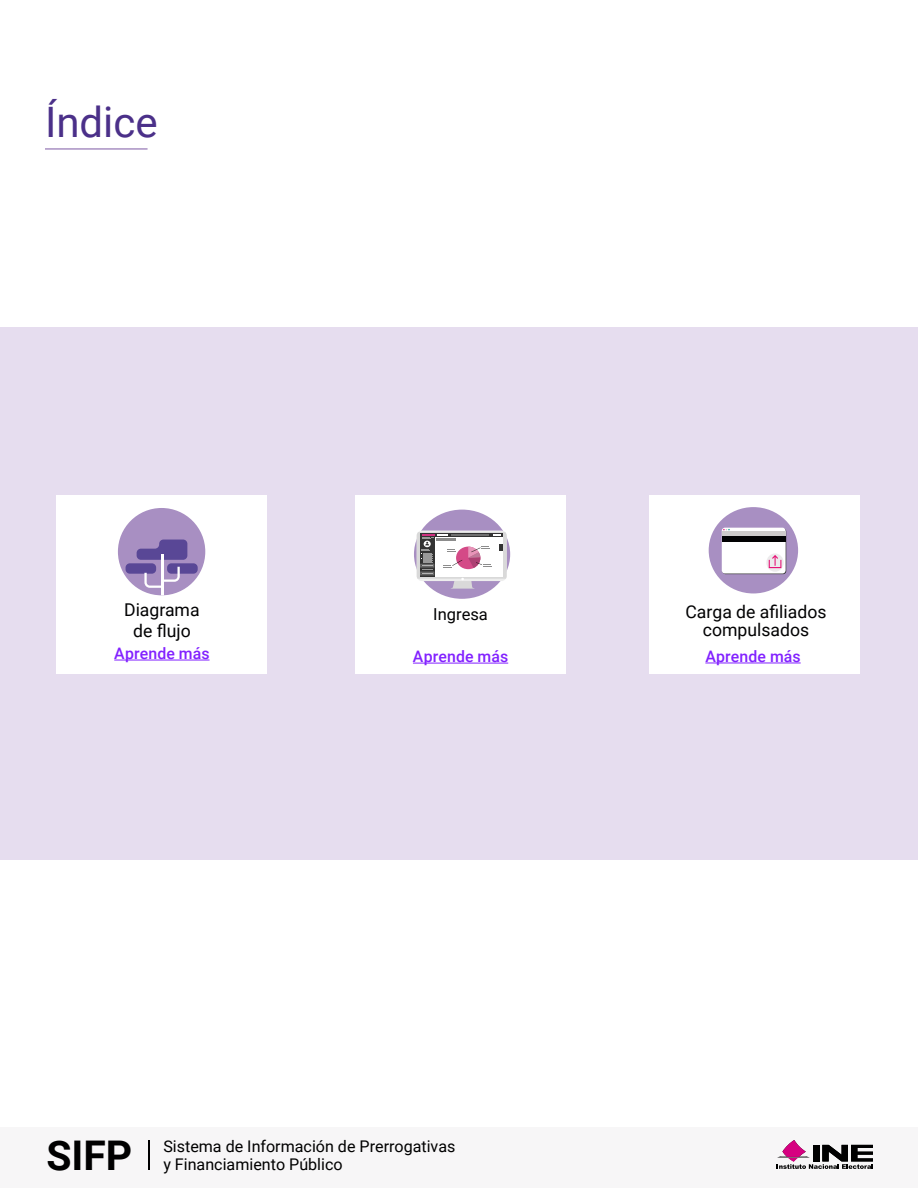
<style>
.page{position:relative;width:918px;height:1188px;background:#fff}
.page>*{position:absolute;margin:0;border:0;box-sizing:border-box;transform-origin:0 0}
.t1{font:42px "Roboto";color:#4b3089}
.t2{font:700 40.95px "Roboto";color:#000}
.t3{font:17.55px/21.1px "Roboto";color:#020203;text-align:center}
.t4{font:16.5px "Roboto";color:#020203}
.t5{font:16.05px/17.7px "Roboto";color:#000}
.t6{font:500 15.9px "Roboto";letter-spacing:.005em;color:#8221ff}
</style>
<div class="page">
<div style="left:0;top:328px;width:918px;height:532px;background:#e6ddef"></div>
<hr style="left:45px;top:148px;width:103px;height:2px;background:#a990c3">
<div style="left:649px;top:495px;width:210px;height:178px;background:#fff"></div>
<div style="left:355px;top:495px;width:211px;height:178px;background:#fff"></div>
<div style="left:57px;top:495px;width:210px;height:178px;background:#fff"></div>
<div style="left:118px;top:508px;width:87px;height:87px;background:#a88fc2;border-radius:50%"></div>
<div style="left:126px;top:563px;width:30px;height:11px;background:#594796;border-radius:4px"></div>
<div style="left:167px;top:563px;width:31px;height:11px;background:#594796;border-radius:4px"></div>
<svg style="left:137px;top:540px;width:50px;height:20px"></svg>
<hr style="left:161px;top:554px;width:2px;height:41px;background:#fff">
<svg style="left:144px;top:567px;width:36px;height:21px"></svg>
<hr style="left:114px;top:660px;width:96px;height:1px;background:#8221ff">
<hr style="left:705px;top:663px;width:96px;height:1px;background:#8221ff">
<hr style="left:413px;top:663px;width:95px;height:1px;background:#8221ff">
<div style="left:0;top:1127px;width:918px;height:61px;background:#f7f6f7"></div>
<svg style="left:777px;top:1140px;width:96px;height:29px"></svg>
<hr style="left:149px;top:1140px;width:1px;height:30px;background:#000">
<div style="left:414px;top:510px;width:96px;height:89px;background:#a88fc2;border-radius:50%"></div>
<svg style="left:417px;top:532px;width:90px;height:57px;background:#cdc0c9"></svg>
<div style="left:709px;top:507px;width:89px;height:86px;background:#a88fc2;border-radius:50%"></div>
<div style="left:722px;top:528px;width:64px;height:46px;background:#fff;border-radius:3px"></div>
<hr style="left:722px;top:532px;width:64px;height:4px;background:#cecbcb">
<div style="left:722px;top:536px;width:64px;height:5px;background:#020203"></div>
<svg style="left:766px;top:553px;width:18px;height:19px"></svg>
<svg style="left:769px;top:555px;width:12px;height:13px"></svg>
<h1 class="t1" style="left:45px;top:92px;width:114px">Índice</h1>
<p class="t3" style="left:124px;top:598px;width:77px">Diagrama de flujo</p>
<p class="t3" style="left:685px;top:602px;width:143px;line-height:18px">Carga de afiliados compulsados</p>
<p class="t6" style="left:114px;top:642px;width:97px">Aprende más</p>
<p class="t6" style="left:413px;top:645px;width:97px">Aprende más</p>
<p class="t6" style="left:705px;top:645px;width:97px">Aprende más</p>
<p class="t4" style="left:433px;top:603px;width:56px">Ingresa</p>
<h2 class="t2" style="left:46px;top:1126px;width:87px">SIFP</h2>
<p class="t5" style="left:163px;top:1137px;width:294px">Sistema de Información de Prerrogativas y Financiamiento Público</p>
</div>
